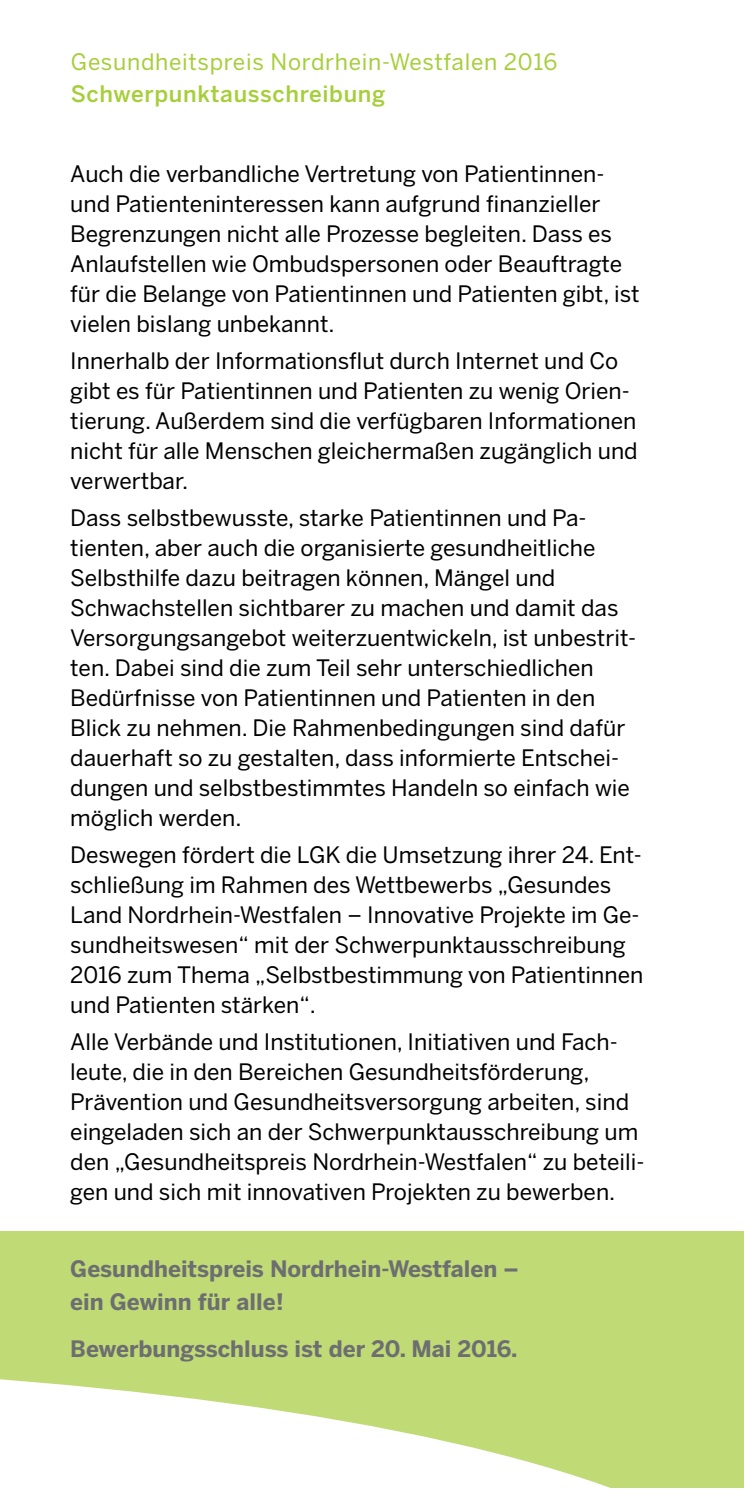
<style>
.page{position:relative;width:745px;height:1489px;background:#fff}
.page>*{position:absolute;margin:0;border:0;box-sizing:border-box;transform-origin:0 0}
.Fließtext_ohne_einzu{font:22.5px/30px "Benton Sans";color:#000}
.Fließtext_ohne_einzu-2{font:700 22.5px "Benton Sans";color:#6d6e71}
.t1{font:22.5px/32.5px "Benton Sans";letter-spacing:.03em;color:#a6ce39}
.s1{font-weight:500}
</style>
<div class="page">
<div style="left:0;top:1231px;width:743px;height:256px;background:#c0da75"></div>
<svg style="left:0;top:1319px;width:744px;height:169px"></svg>
<p class="t1" style="left:71px;top:45px;width:488px">Gesundheitspreis Nordrhein-Westfalen 2016<br><span class="s1">Schwerpunktausschreibung</span></p>
<p class="Fließtext_ohne_einzu" style="left:70px;top:158px;width:570px">Auch die verbandliche Vertretung von Patientinnen&shy;und Patienteninteressen kann aufgrund finanzieller Begrenzungen nicht alle Prozesse begleiten. Dass es Anlaufstellen wie Ombudspersonen oder Beauftragte für die Belange von Patientinnen und Patienten gibt, ist vielen bislang unbekannt.</p>
<p class="Fließtext_ohne_einzu" style="left:70px;top:345px;width:568px">Innerhalb der Informationsflut durch Internet und Co gibt es für Patientinnen und Patienten zu wenig Orien&shy;tierung. Außerdem sind die verfügbaren Informationen nicht für alle Menschen gleichermaßen zugänglich und verwertbar.</p>
<p class="Fließtext_ohne_einzu" style="left:70px;top:502px;width:567px">Dass selbstbewusste, starke Patientinnen und Pa&shy;tienten, aber auch die organisierte gesundheitliche Selbsthilfe dazu beitragen können, Mängel und Schwachstellen sichtbarer zu machen und damit das Versorgungsangebot weiterzuentwickeln, ist unbestrit&shy;ten. Dabei sind die zum Teil sehr unterschiedlichen Bedürfnisse von Patientinnen und Patienten in den Blick zu nehmen. Die Rahmenbedingungen sind dafür dauerhaft so zu gestalten, dass informierte Entschei&shy;dungen und selbstbestimmtes Handeln so einfach wie möglich werden.</p>
<p class="Fließtext_ohne_einzu" style="left:70px;top:839px;width:574px">Deswegen fördert die LGK die Umsetzung ihrer 24. Ent&shy;schließung im Rahmen des Wettbewerbs „Gesundes Land Nordrhein-Westfalen – Innovative Projekte im Ge&shy;sundheitswesen“ mit der Schwerpunktausschreibung 2016 zum Thema „Selbstbestimmung von Patientinnen und Patienten stärken“.</p>
<p class="Fließtext_ohne_einzu" style="left:70px;top:1026px;width:575px">Alle Verbände und Institutionen, Initiativen und Fach&shy;leute, die in den Bereichen Gesundheitsförderung, Prävention und Gesundheitsversorgung arbeiten, sind eingeladen sich an der Schwerpunktausschreibung um den „Gesundheitspreis Nordrhein-Westfalen“ zu beteili&shy;gen und sich mit innovativen Projekten zu bewerben.</p>
<p class="Fließtext_ohne_einzu-2" style="left:70px;top:1255px;width:449px">Gesundheitspreis Nordrhein-Westfalen –</p>
<p class="Fließtext_ohne_einzu-2" style="left:70px;top:1287px;width:215px">ein Gewinn für alle!</p>
<p class="Fließtext_ohne_einzu-2" style="left:70px;top:1335px;width:448px">Bewerbungsschluss ist der 20. Mai 2016.</p>
</div>
